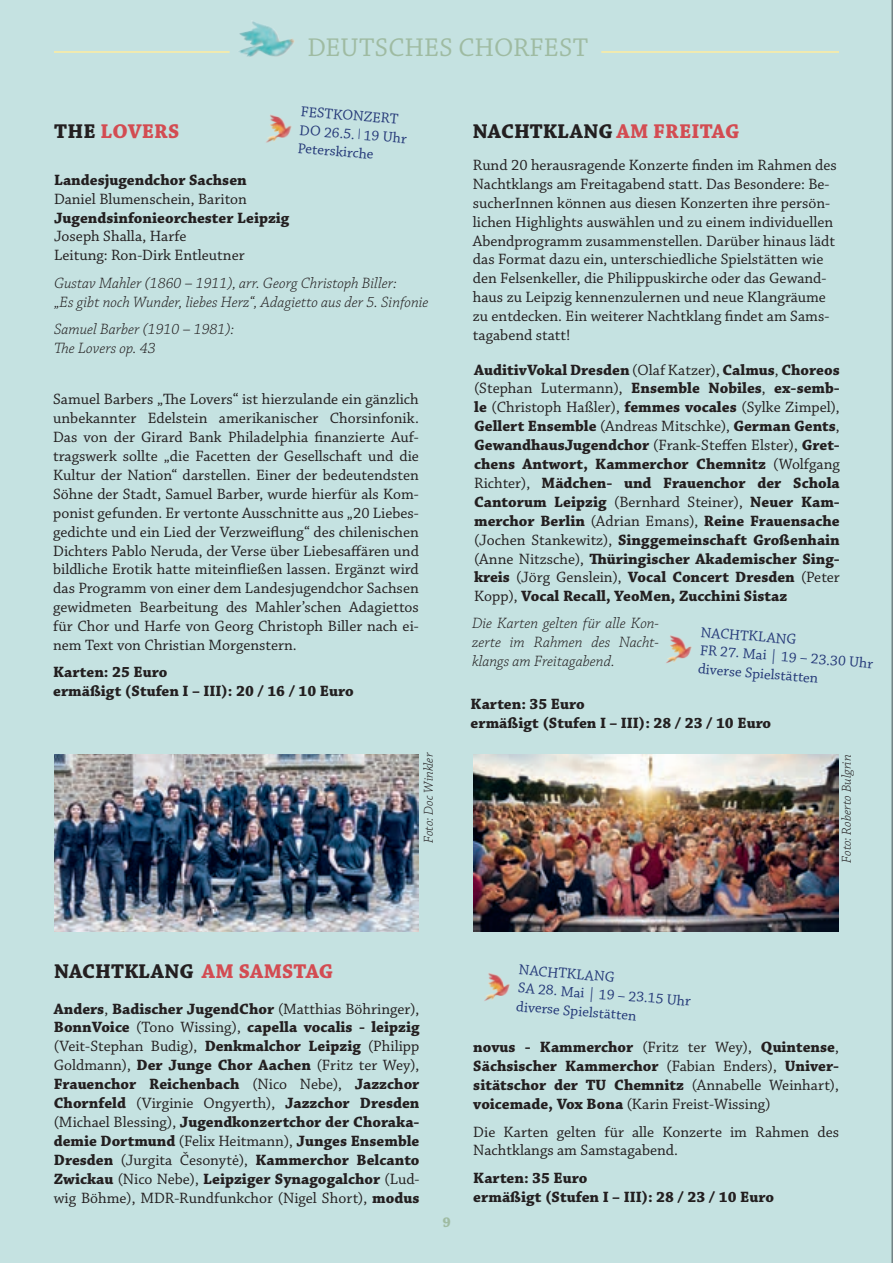
<style>
.page{position:relative;width:893px;height:1263px;background:#c5e2e1}
.page>*{position:absolute;margin:0;border:0;box-sizing:border-box;transform-origin:0 0}
.t1{font:27px "Chaparral Pro";letter-spacing:.005em;color:#9fbba2}
.t2{font:700 21px "Chaparral Pro";color:#231f20}
.t3{font:700 21px "Chaparral Pro";letter-spacing:.005em;color:#d34c52}
.t4{font:700 15.75px/18.9px "Chaparral Pro";color:#231f20;text-align:justify}
.t5{font:15.75px/18.9px "Chaparral Pro";color:#231f20}
.t6{font:italic 300 15.75px/18.9px "Chaparral Pro";color:#231f20}
.t7{font:15px "Chaparral Pro";color:#243878}
.t8{font:700 15px "Chaparral Pro";color:#9fbba2}
.t9{font:italic 300 13.5px "Chaparral Pro";color:#231f20}
.s1{font-family:"Bebas Neue Pro"}
.s2{color:#231f20}
.s3{color:#d34c52}
.s4{font-weight:400}
</style>
<div class="page">
<hr style="left:54px;top:51px;width:176px;height:2px;background:#ffeda0">
<hr style="left:601px;top:51px;width:238px;height:2px;background:#ffeda0">
<img style="left:213px;top:0;width:106px;height:106px">
<img style="left:54px;top:754px;width:364px;height:177px">
<img style="left:474px;top:754px;width:364px;height:177px">
<img style="left:255px;top:101px;width:52px;height:65px">
<img style="left:473px;top:959px;width:52px;height:65px">
<img style="left:655px;top:622px;width:52px;height:65px">
<p class="t1" style="left:307px;top:32px;width:282px">DEUTSCHES CHORFEST</p>
<p class="t7" style="left:301px;top:103px;width:99px;rotate:5deg">FESTKONZERT</p>
<p class="t7" style="left:300px;top:121px;width:109px;rotate:5deg">DO 26.5. <span class="s1">I</span> 19 Uhr</p>
<p class="t7" style="left:299px;top:139px;width:77px;rotate:5deg">Peterskirche</p>
<p class="t3" style="left:54px;top:119px;width:127px"><span class="s2">THE</span> LOVERS</p>
<p class="t4" style="left:54px;top:171px;width:194px">Landesjugendchor Sachsen</p>
<p class="t5" style="left:54px;top:190px;width:194px">Daniel Blumenschein, Bariton</p>
<p class="t4" style="left:54px;top:209px;width:237px">Jugendsinfonieorchester Leipzig</p>
<p class="t5" style="left:54px;top:228px;width:134px">Joseph Shalla, Harfe</p>
<p class="t5" style="left:54px;top:247px;width:192px">Leitung: Ron-Dirk Entleutner</p>
<p class="t6" style="left:54px;top:274px;width:376px">Gustav Mahler (1860 – 1911), arr. Georg Christoph Biller:<br>„Es gibt noch Wunder, liebes Herz“, Adagietto aus der 5. Sinfonie</p>
<p class="t6" style="left:54px;top:320px;width:181px">Samuel Barber (1910 – 1981):</p>
<p class="t6" style="left:54px;top:339px;width:103px">The Lovers op. 43</p>
<p class="t5" style="left:53px;top:390px;width:367px;text-align:justify">Samuel Barbers „The Lovers“ ist hierzulande ein gänzlich unbekannter Edelstein amerikanischer Chorsinfonik.<br>Das von der Girard Bank Philadelphia finanzierte Auf&shy;tragswerk sollte „die Facetten der Gesellschaft und die Kultur der Nation“ darstellen. Einer der bedeutendsten Söhne der Stadt, Samuel Barber, wurde hierfür als Kom&shy;ponist gefunden. Er vertonte Ausschnitte aus „20 Liebes&shy;gedichte und ein Lied der Verzweiflung“ des chilenischen Dichters Pablo Neruda, der Verse über Liebesaffären und bildliche Erotik hatte miteinfließen lassen. Ergänzt wird das Programm von einer dem Landesjugendchor Sachsen gewidmeten Bearbeitung des Mahler’schen Adagiettos für Chor und Harfe von Georg Christoph Biller nach ei&shy;nem Text von Christian Morgenstern.</p>
<p class="t4" style="left:53px;top:663px;width:116px">Karten: 25 Euro</p>
<p class="t4" style="left:53px;top:682px;width:302px">ermäßigt (Stufen I – III): 20 / 16 / 10 Euro</p>
<p class="t9" style="left:421px;top:843px;width:92px;rotate:-90deg">Foto: Doc Winkler</p>
<p class="t2" style="left:473px;top:119px;width:268px">NACHTKLANG <span class="s3">AM FREITAG</span></p>
<p class="t5" style="left:473px;top:156px;width:365px">Rund 20 herausragende Konzerte finden im Rahmen des</p>
<p class="t5" style="left:473px;top:175px;width:364px">Nachtklangs am Freitagabend statt. Das Besondere: Be&shy;sucherInnen können aus diesen Konzerten ihre persön&shy;lichen Highlights auswählen und zu einem individuellen Abendprogramm zusammenstellen. Darüber hinaus lädt das Format dazu ein, unterschiedliche Spielstätten wie den Felsenkeller, die Philippuskirche oder das Gewand&shy;haus zu Leipzig kennenzulernen und neue Klangräume zu entdecken. Ein weiterer Nachtklang findet am Sams&shy;tagabend statt!</p>
<p class="t4" style="left:474px;top:360px;width:367px">AuditivVokal Dresden <span class="s4">(Olaf Katzer),</span> Calmus<span class="s4">,</span> Choreos <span class="s4">(Stephan Lutermann),</span> Ensemble Nobiles<span class="s4">,</span> ex-semb&shy;le <span class="s4">(Christoph Haßler),</span> femmes vocales <span class="s4">(Sylke Zimpel), </span>Gellert Ensemble <span class="s4">(Andreas Mitschke),</span> German Gents<span class="s4">, </span>GewandhausJugendchor <span class="s4">(Frank-Steffen Elster),</span> Gret&shy;chens Antwort, Kammerchor Chemnitz <span class="s4">(Wolfgang Richter),</span> Mädchen- und Frauenchor der Schola Cantorum Leipzig <span class="s4">(Bernhard Steiner),</span> Neuer Kam&shy;merchor Berlin <span class="s4">(Adrian Emans),</span> Reine Frauensache <span class="s4">(Jochen Stankewitz),</span> Singgemeinschaft Großenhain <span class="s4">(Anne Nitzsche),</span> Thüringischer Akademischer Sing&shy;kreis <span class="s4">(Jörg Genslein),</span> Vocal Concert Dresden <span class="s4">(Peter Kopp),</span> Vocal Recall, YeoMen, Zucchini Sistaz</p>
<p class="t6" style="left:472px;top:614px;width:189px;text-align:justify">Die Karten gelten für alle Kon&shy;zerte im Rahmen des Nacht&shy;klangs am Freitagabend.</p>
<p class="t4" style="left:471px;top:695px;width:116px">Karten: 35 Euro</p>
<p class="t4" style="left:471px;top:714px;width:302px">ermäßigt (Stufen I – III): 28 / 23 / 10 Euro</p>
<p class="t7" style="left:702px;top:623px;width:98px;rotate:5deg">NACHTKLANG</p>
<p class="t7" style="left:701px;top:641px;width:175px;rotate:5deg">FR 27. Mai | 19 – 23.30 Uhr</p>
<p class="t7" style="left:699px;top:660px;width:122px;rotate:5deg">diverse Spielstätten</p>
<p class="t9" style="left:839px;top:863px;width:109px;rotate:-90deg">Foto: Roberto Bulgrin</p>
<p class="t2" style="left:54px;top:959px;width:281px">NACHTKLANG <span class="s3">AM SAMSTAG</span></p>
<p class="t4" style="left:54px;top:999px;width:367px">Anders<span class="s4">,</span> Badischer JugendChor <span class="s4">(Matthias Böhringer), </span>BonnVoice <span class="s4">(Tono Wissing),</span> capella vocalis - leipzig <span class="s4">(Veit-Stephan Budig),</span> Denkmalchor Leipzig <span class="s4">(Philipp Goldmann),</span> Der Junge Chor Aachen <span class="s4">(Fritz ter Wey), </span>Frauenchor Reichenbach <span class="s4">(Nico Nebe),</span> Jazzchor Chornfeld <span class="s4">(Virginie Ongyerth),</span> Jazzchor Dresden <span class="s4">(Michael Blessing),</span> Jugendkonzertchor der Choraka&shy;demie Dortmund <span class="s4">(Felix Heitmann),</span> Junges Ensemble Dresden <span class="s4">(Jurgita Česonytė),</span> Kammerchor Belcanto Zwickau <span class="s4">(Nico Nebe),</span> Leipziger Synagogalchor <span class="s4">(Lud&shy;wig Böhme), MDR-Rundfunkchor (Nigel Short),</span> modus</p>
<p class="t8" style="left:442px;top:1214px;width:10px">9</p>
<p class="t7" style="left:520px;top:961px;width:98px;rotate:5deg">NACHTKLANG</p>
<p class="t7" style="left:519px;top:978px;width:174px;rotate:5deg">SA 28. Mai | 19 – 23.15 Uhr</p>
<p class="t7" style="left:517px;top:997px;width:122px;rotate:5deg">diverse Spielstätten</p>
<p class="t4" style="left:473px;top:1038px;width:367px">novus - Kammerchor <span class="s4">(Fritz ter Wey),</span> Quintense<span class="s4">, </span>Sächsischer Kammerchor <span class="s4">(Fabian Enders),</span> Univer&shy;sitätschor der TU Chemnitz <span class="s4">(Annabelle Weinhart), </span>voicemade, Vox Bona <span class="s4">(Karin Freist-Wissing)</span></p>
<p class="t5" style="left:473px;top:1123px;width:367px">Die Karten gelten für alle Konzerte im Rahmen des<br>Nachtklangs am Samstagabend.</p>
<p class="t4" style="left:473px;top:1169px;width:116px">Karten: 35 Euro</p>
<p class="t4" style="left:473px;top:1188px;width:302px">ermäßigt (Stufen I – III): 28 / 23 / 10 Euro</p>
</div>
